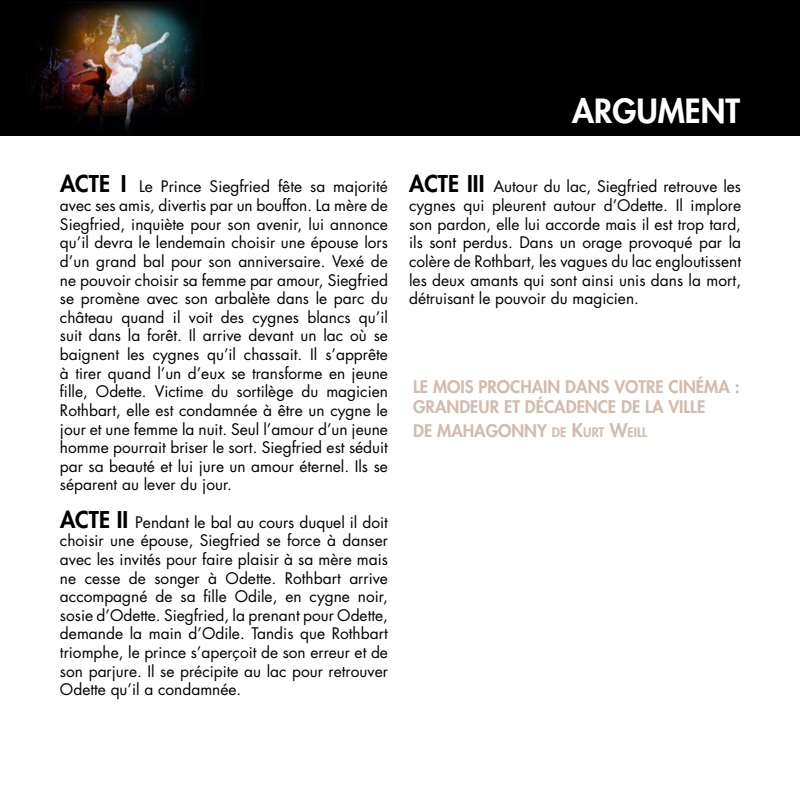
<style>
.page{position:relative;width:800px;height:800px;background:#fff}
.page>*{position:absolute;margin:0;border:0;box-sizing:border-box;transform-origin:0 0}
.t1{font:800 32.4px "Futura Std";color:#fff}
.t2{font:800 16.8px/20.4px "Futura Std";color:#d2bcad}
.t3{font:15.6px/18.8px "Futura Std";color:#000;text-align:justify}
.s1{font-weight:800;font-size:22.4px}
.s2{font-size:12.8px}
.s3{font-size:18.4px}
</style>
<div class="page">
<div style="left:0;top:0;width:800px;height:136px;background:#000"></div>
<img style="left:32px;top:1px;width:166px;height:128px">
<p class="t3" style="left:60px;top:177px;width:330px"><span class="s1">ACTE I</span> Le Prince Siegfried fête sa majorité avec ses amis, divertis par un bouffon. La mère de Siegfried, inquiète pour son avenir, lui annonce qu’il devra le lendemain choisir une épouse lors d’un grand bal pour son anniversaire. Vexé de ne pouvoir choisir sa femme par amour, Siegfried se promène avec son arbalète dans le parc du château quand il voit des cygnes blancs qu’il suit dans la forêt. Il arrive devant un lac où se baignent les cygnes qu’il chassait. Il s’apprête à tirer quand l’un d’eux se transforme en jeune fille, Odette. Victime du sortilège du magicien Rothbart, elle est condamnée à être un cygne le jour et une femme la nuit. Seul l’amour d’un jeune homme pourrait briser le sort. Siegfried est séduit par sa beauté et lui jure un amour éternel. Ils se séparent au lever du jour.</p>
<p class="t3" style="left:60px;top:513px;width:330px"><span class="s1">ACTE II</span> Pendant le bal au cours duquel il doit choisir une épouse, Siegfried se force à danser avec les invités pour faire plaisir à sa mère mais ne cesse de songer à Odette. Rothbart arrive accompagné de sa fille Odile, en cygne noir, sosie d’Odette. Siegfried, la prenant pour Odette, demande la main d’Odile. Tandis que Rothbart triomphe, le prince s’aperçoit de son erreur et de son parjure. Il se précipite au lac pour retrouver Odette qu’il a condamnée.</p>
<p class="t1" style="left:572px;top:91px;width:169px">ARGUMENT</p>
<p class="t3" style="left:409px;top:177px;width:334px"><span class="s1">ACTE III</span> Autour du lac, Siegfried retrouve les cygnes qui pleurent autour d’Odette. Il implore son pardon, elle lui accorde mais il est trop tard, ils sont perdus. Dans un orage provoqué par la colère de Rothbart, les vagues du lac engloutissent les deux amants qui sont ainsi unis dans la mort, détruisant le pouvoir du magicien.</p>
<p class="t2" style="left:413px;top:376px;width:328px">LE MOIS PROCHAIN DANS VOTRE CINÉMA :<br>GRANDEUR ET DÉCADENCE DE LA VILLE</p>
<p class="t2" style="left:413px;top:421px;width:236px">DE MAHAGONNY <span class="s2">DE</span> <span class="s3">K</span><span class="s2">URT</span> <span class="s3">W</span><span class="s2">EILL</span></p>
</div>
